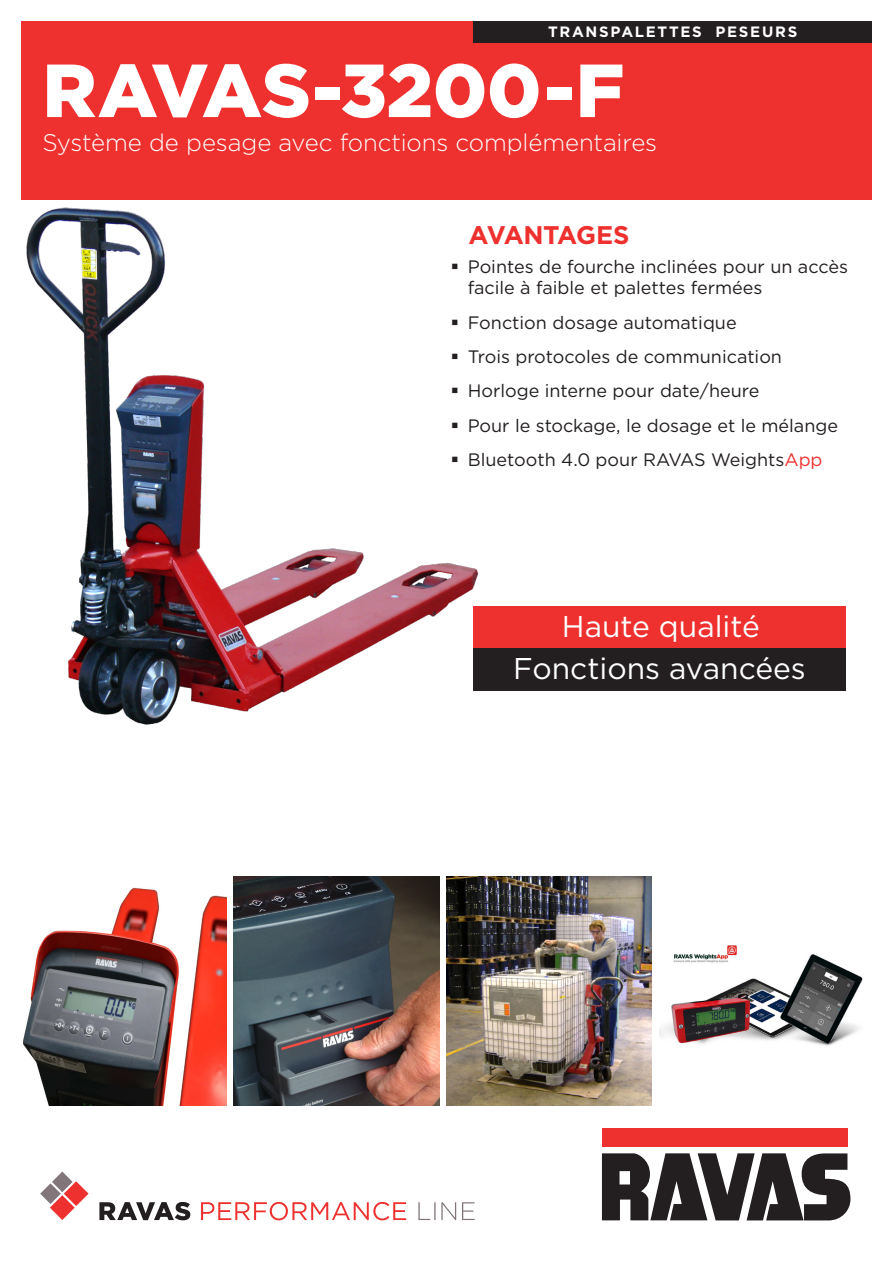
<style>
.page{position:relative;width:893px;height:1263px;background:#fff}
.page>*{position:absolute;margin:0;border:0;box-sizing:border-box;transform-origin:0 0}
.t1{font:900 75px "Gotham";letter-spacing:-.01em;color:#fff}
.t2{font:30px "Gotham";color:#fff}
.t3{font:700 25.5px "Gotham";letter-spacing:-.035em;color:#ee302e}
.t4{font:300 24px "Gotham";letter-spacing:-.005em;color:#fff}
.t5{font:18px/21.6px "Gotham";color:#231f20}
.t6{font:700 15px "Gotham";letter-spacing:.115em;color:#fff}
.s1{color:#ee302e}
</style>
<div class="page">
<div style="left:21px;top:21px;width:851px;height:179px;background:#ee312f"></div>
<div style="left:473px;top:606px;width:372px;height:42px;background:#ee302e"></div>
<div style="left:473px;top:648px;width:372px;height:43px;background:#231f20"></div>
<div style="left:602px;top:1128px;width:245px;height:19px;background:#ee312f"></div>
<svg style="left:602px;top:1153px;width:248px;height:67px"></svg>
<div style="left:473px;top:21px;width:399px;height:22px;background:#231f20"></div>
<img style="left:446px;top:876px;width:206px;height:230px">
<img style="left:234px;top:876px;width:205px;height:230px">
<svg style="left:40px;top:1171px;width:49px;height:49px"></svg>
<svg style="left:418px;top:1202px;width:57px;height:18px"></svg>
<svg style="left:201px;top:1202px;width:205px;height:18px"></svg>
<svg style="left:99px;top:1202px;width:91px;height:18px"></svg>
<img style="left:659px;top:945px;width:204px;height:101px">
<img style="left:23px;top:887px;width:204px;height:219px">
<img style="left:26px;top:207px;width:453px;height:518px">
<svg style="left:452px;top:263px;width:5px;height:6px"></svg>
<svg style="left:452px;top:319px;width:5px;height:6px"></svg>
<svg style="left:452px;top:354px;width:5px;height:5px"></svg>
<svg style="left:452px;top:388px;width:5px;height:5px"></svg>
<svg style="left:452px;top:422px;width:5px;height:6px"></svg>
<svg style="left:452px;top:457px;width:5px;height:5px"></svg>
<p class="t6" style="left:548px;top:22px;width:251px">TRANSPALETTES PESEURS</p>
<p class="t1" style="left:43px;top:39px;width:583px">RAVAS-3200-F</p>
<p class="t4" style="left:43px;top:127px;width:616px">Système de pesage avec fonctions complémentaires</p>
<p class="t3" style="left:469px;top:218px;width:162px">AVANTAGES</p>
<p class="t5" style="left:468px;top:255px;width:382px">Pointes de fourche inclinées pour un accès facile à faible et palettes fermées</p>
<p class="t5" style="left:468px;top:311px;width:270px">Fonction dosage automatique</p>
<p class="t5" style="left:468px;top:345px;width:316px">Trois protocoles de communication</p>
<p class="t5" style="left:468px;top:380px;width:293px">Horloge interne pour date/heure</p>
<p class="t5" style="left:468px;top:414px;width:372px">Pour le stockage, le dosage et le mélange</p>
<p class="t5" style="left:468px;top:449px;width:356px">Bluetooth 4.0 pour RAVAS Weights<span class="s1">App</span></p>
<p class="t2" style="left:562px;top:607px;width:200px">Haute qualité</p>
<p class="t2" style="left:513px;top:649px;width:294px">Fonctions avancées</p>
</div>
